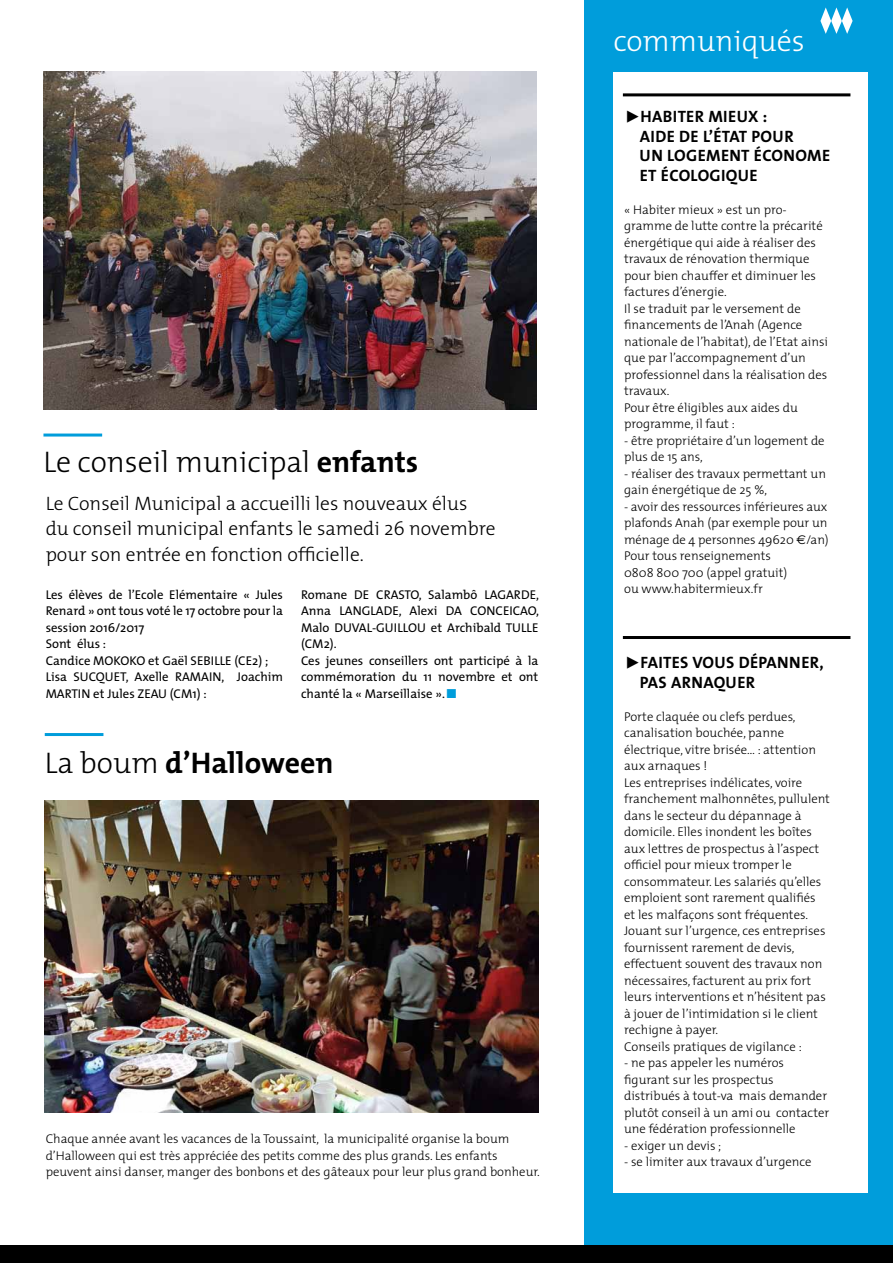
<style>
.page{position:relative;width:893px;height:1263px;background:#fff}
.page>*{position:absolute;margin:0;border:0;box-sizing:border-box;transform-origin:0 0}
.t1{font:300 30px "The Mix";color:#000}
.t2{font:700 30px "The Mix";color:#000}
.t3{font:300 30px "The Mix";color:#fff}
.t4{font:300 19.5px/25.5px "The Mix";color:#000}
.t5{font:700 16.5px/19.5px "The Mix";letter-spacing:.03em;color:#000}
.t6{font:300 12.75px/16.5px "The Mix";color:#000}
.t7{font:12.75px/16.5px "The Mix";color:#000}
.s1{font-weight:700}
.s2{font-family:"Scala Sans Bold Expert";font-size:13.5px;color:#009ddb}
.s3{font-weight:300}
.s4{font-family:"Scala Sans Bold Expert";font-weight:400}
.s5{font-family:"Euro Sans";font-weight:400}
</style>
<div class="page">
<div style="left:0;top:1245px;width:893px;height:18px;background:#000"></div>
<img style="left:43px;top:72px;width:494px;height:338px">
<hr style="left:43px;top:433px;width:59px;height:3px;background:#009ddb">
<img style="left:44px;top:800px;width:494px;height:313px">
<hr style="left:45px;top:733px;width:58px;height:3px;background:#009ddb">
<div style="left:584px;top:0;width:309px;height:1245px;background:#009ddb"></div>
<div style="left:613px;top:72px;width:255px;height:1121px;background:#fff"></div>
<svg style="left:820px;top:7px;width:33px;height:27px"></svg>
<hr style="left:623px;top:93px;width:227px;height:3px;background:#000">
<hr style="left:623px;top:636px;width:227px;height:3px;background:#000">
<h1 class="t1" style="left:43px;top:437px;width:376px">Le conseil municipal <span class="s1">ENFANTS</span></h1>
<h2 class="t4" style="left:46px;top:490px;width:452px">Le Conseil Municipal a accueilli les nouveaux élus<br>du conseil municipal enfants le samedi 26 novembre pour son entrée en fonction officielle.</h2>
<p class="t7" style="left:46px;top:586px;width:239px">Les élèves de l’Ecole Elémentaire « Jules<br>Renard » ont tous voté le 17 octobre pour la session 2016/2017<br>Sont élus :<br>Candice MOKOKO et Gaël SEBILLE (CE2) ;<br>Lisa SUCQUET, Axelle RAMAIN, Joachim<br>MARTIN et Jules ZEAU (CM1) :</p>
<p class="t7" style="left:301px;top:586px;width:239px">Romane DE CRASTO, Salambô LAGARDE,<br>Anna LANGLADE, Alexi DA CONCEICAO,<br>Malo DUVAL-GUILLOU et Archibald TULLE (CM2).<br>Ces jeunes conseillers ont participé à la commémoration du 11 novembre et ont chanté la « Marseillaise ».<span class="s2">r</span></p>
<h1 class="t2" style="left:45px;top:737px;width:290px"><span class="s3">La boum</span> D’HALLOWEEN</h1>
<p class="t6" style="left:46px;top:1130px;width:496px">Chaque année avant les vacances de la Toussaint, la municipalité organise la boum d’Halloween qui est très appréciée des petits comme des plus grands. Les enfants peuvent ainsi danser, manger des bonbons et des gâteaux pour leur plus grand bonheur.</p>
<h1 class="t3" style="left:613px;top:16px;width:193px">communiqués</h1>
<p class="t5" style="left:640px;top:106px;width:129px;text-indent:-16px"><span class="s4">t</span>HABITER MIEUX :<br>AI DE DE L’ÉTAT</p>
<p class="t5" style="left:752px;top:126px;width:32px">POUR</p>
<p class="t5" style="left:640px;top:145px;width:180px;text-indent:90px">NT ÉCONOME<br>ET ÉCOLOGIQUE</p>
<p class="t6" style="left:624px;top:201px;width:206px">« Habiter mieux » est un pro&shy;gramme de lutte contre la précarité énergétique qui aide à réaliser des travaux de rénovation thermique pour bien chauffer et diminuer les factures d’énergie.<br>I l se traduit par le versement de financements de l’Anah (Agence nationale de l’habitat), de l’Etat ainsi que par l’accompagnement d’un professionnel dans la réalisation des travaux.<br>Pour être éligibles aux aides du programme, il faut :</p>
<p class="t6" style="left:624px;top:432px;width:202px">- être propriétaire d’un logement de plus de 15 ans,</p>
<p class="t6" style="left:624px;top:465px;width:203px">- réaliser des travaux permettant un gain énergétique de 25 %,</p>
<p class="t6" style="left:624px;top:498px;width:206px">- avoir des ressources inférieures aux plafonds Anah (par exemple pour un ménage de 4 personnes 49620 <span class="s5">€</span>/an)<br>Pour tous renseignements<br>0808 800 700 (appel gratuit)<br>ou www.habitermieux.fr</p>
<p class="t5" style="left:640px;top:145px;width:69px">UN LOGEME</p>
<p class="t5" style="left:640px;top:652px;width:186px;text-indent:53px">VOUS DÉPANNER,<br>PAS ARNAQUER</p>
<p class="t6" style="left:624px;top:708px;width:207px">Porte claquée ou clefs perdues, canalisation bouchée, panne électrique, vitre brisée… : attention aux arnaques !<br>Les entreprises indélicates, voire franchement malhonnêtes, pullulent dans le secteur du dépannage à domicile. Elles inondent les boîtes aux lettres de prospectus à l’aspect officiel pour mieux tromper le consommateur. Les salariés qu’elles emploient sont rarement qualifiés et les malfaçons sont fréquentes.<br>Jouant sur l’urgence, ces entreprises fournissent rarement de devis, effectuent souvent des travaux non nécessaires, facturent au prix fort leurs interventions et n’hésitent pas à jouer de l’intimidation si le client rechigne à payer.<br>Conseils pratiques de vigilance :</p>
<p class="t6" style="left:624px;top:1054px;width:207px">- ne pas appeler les numéros figurant sur les prospectus distribués à tout-va mais demander plutôt conseil à un ami ou contacter une fédération professionnelle</p>
<p class="t6" style="left:624px;top:1137px;width:99px">- exiger un devis ;</p>
<p class="t6" style="left:624px;top:1153px;width:189px">- se limiter aux travaux d’urgence</p>
<p class="t5" style="left:624px;top:652px;width:33px"><span class="s4">t</span>FAITES</p>
</div>
